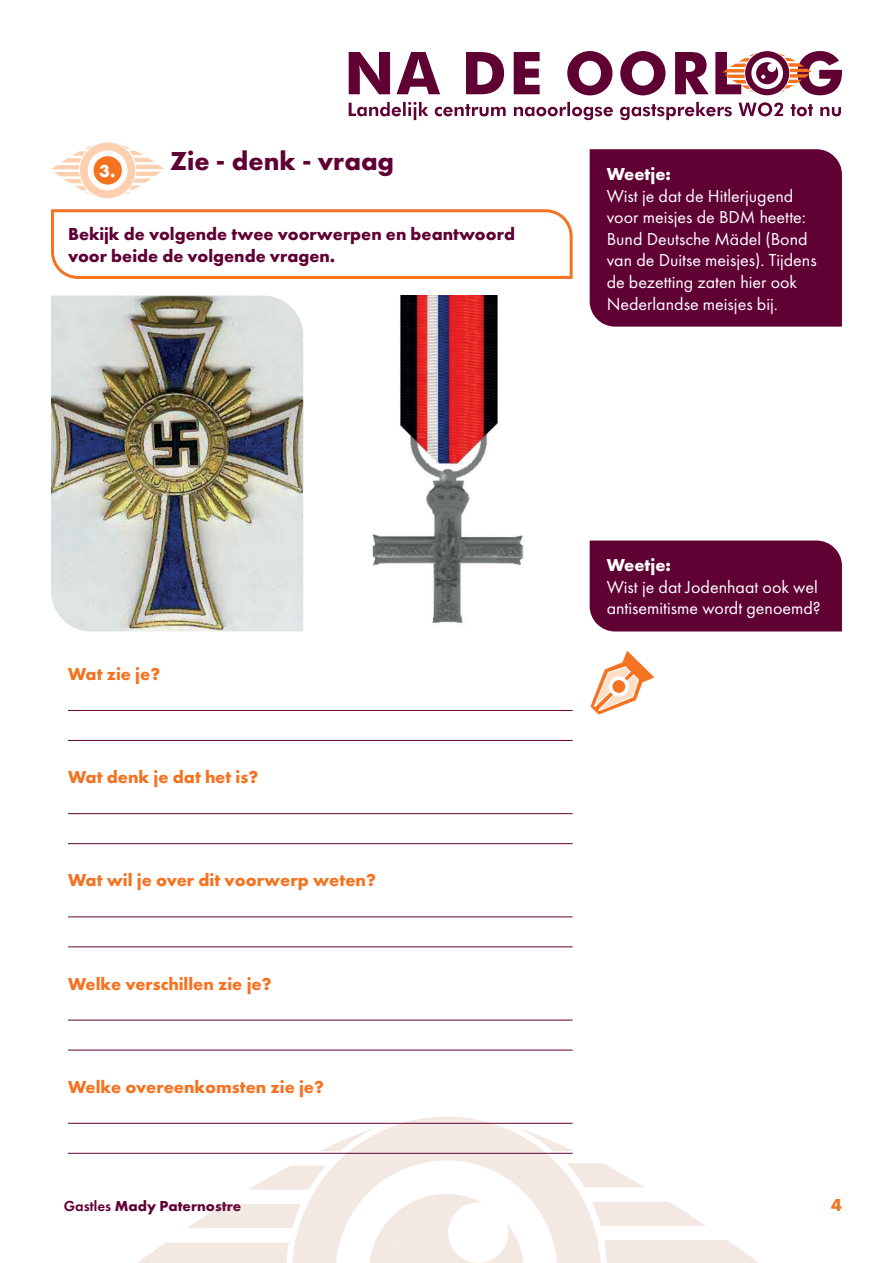
<style>
.page{position:relative;width:893px;height:1263px;background:#fff}
.page>*{position:absolute;margin:0;border:0;box-sizing:border-box;transform-origin:0 0}
.t1{font:700 27px "Futura PT";color:#600134}
.t2{font:18px/21.6px "Futura PT";color:#fff}
.t3{font:700 18px "Futura PT";color:#f47321}
.t4{font:700 18px/21.6px "Futura PT";color:#600134}
.t5{font:700 18px "Futura PT";color:#fff}
.t6{font:700 15px "Futura PT";color:#600134}
.s1{font-weight:600}
</style>
<div class="page">
<svg style="left:349px;top:102px;width:492px;height:18px"></svg>
<svg style="left:349px;top:51px;width:493px;height:44px"></svg>
<svg style="left:604px;top:1240px;width:155px;height:23px;background:#f4eae5"></svg>
<svg style="left:601px;top:1202px;width:105px;height:24px"></svg>
<svg style="left:601px;top:1163px;width:43px;height:24px"></svg>
<svg style="left:292px;top:1116px;width:309px;height:147px;fill:#f3e8e2"></svg>
<svg style="left:518px;top:1128px;width:56px;height:23px"></svg>
<svg style="left:370px;top:1194px;width:153px;height:69px"></svg>
<svg style="left:319px;top:1128px;width:56px;height:23px"></svg>
<svg style="left:249px;top:1165px;width:77px;height:25px"></svg>
<svg style="left:188px;top:1204px;width:113px;height:24px"></svg>
<svg style="left:137px;top:1242px;width:152px;height:21px;background:#f4eae5"></svg>
<svg style="left:51px;top:142px;width:113px;height:56px"></svg>
<div style="left:94px;top:156px;width:28px;height:28px;background:#f47321;border-radius:50%"></div>
<div style="left:590px;top:149px;width:252px;height:178px;background:#600134"></div>
<div style="left:590px;top:540px;width:252px;height:91px;background:#600134"></div>
<img style="left:51px;top:296px;width:252px;height:335px">
<img style="left:372px;top:296px;width:152px;height:327px">
<svg style="left:51px;top:209px;width:522px;height:70px"></svg>
<hr style="left:68px;top:710px;width:505px;height:1px;background:#600134">
<hr style="left:68px;top:740px;width:505px;height:1px;background:#600134">
<hr style="left:68px;top:813px;width:505px;height:1px;background:#600134">
<hr style="left:68px;top:843px;width:505px;height:1px;background:#600134">
<hr style="left:68px;top:916px;width:505px;height:1px;background:#600134">
<hr style="left:68px;top:946px;width:505px;height:1px;background:#600134">
<hr style="left:68px;top:1020px;width:505px;height:1px;background:#600134">
<hr style="left:68px;top:1050px;width:505px;height:1px;background:#600134">
<hr style="left:68px;top:1123px;width:505px;height:1px;background:#600134">
<hr style="left:68px;top:1153px;width:505px;height:1px;background:#600134">
<svg style="left:590px;top:651px;width:64px;height:64px"></svg>
<div style="left:609px;top:676px;width:20px;height:21px;background:#fff;border-radius:50%"></div>
<div style="left:612px;top:680px;width:13px;height:13px;background:#f47321;border-radius:50%"></div>
<h1 class="t1" style="left:99px;top:143px;width:296px"><sub>3.</sub> Zie - denk - vraag</h1>
<p class="t4" style="left:68px;top:223px;width:448px">Bekijk de volgende twee voorwerpen en beantwoord voor beide de volgende vragen.</p>
<p class="t5" style="left:607px;top:162px;width:66px">Weetje:</p>
<p class="t2" style="left:607px;top:185px;width:212px">Wist je dat de Hitlerjugend voor meisjes de BDM heette:<br>Bund Deutsche Mädel (Bond van de Duitse meisjes). Tijdens de bezetting zaten hier ook<br>Nederlandse meisjes bij.</p>
<p class="t3" style="left:68px;top:662px;width:94px">Wat zie je?</p>
<p class="t3" style="left:68px;top:766px;width:192px">Wat denk je dat het is?</p>
<p class="t3" style="left:68px;top:869px;width:309px">Wat wil je over dit voorwerp weten?</p>
<p class="t3" style="left:68px;top:972px;width:205px">Welke verschillen zie je?</p>
<p class="t3" style="left:68px;top:1075px;width:257px">Welke overeenkomsten zie je?</p>
<p class="t5" style="left:607px;top:554px;width:66px">Weetje:</p>
<p class="t2" style="left:607px;top:576px;width:216px">Wist je dat Jodenhaat ook wel antisemitisme wordt genoemd?</p>
<p class="t6" style="left:64px;top:1197px;width:179px"><span class="s1">Gastles</span> Mady Paternostre</p>
<p class="t3" style="left:831px;top:1193px;width:12px">4</p>
</div>
